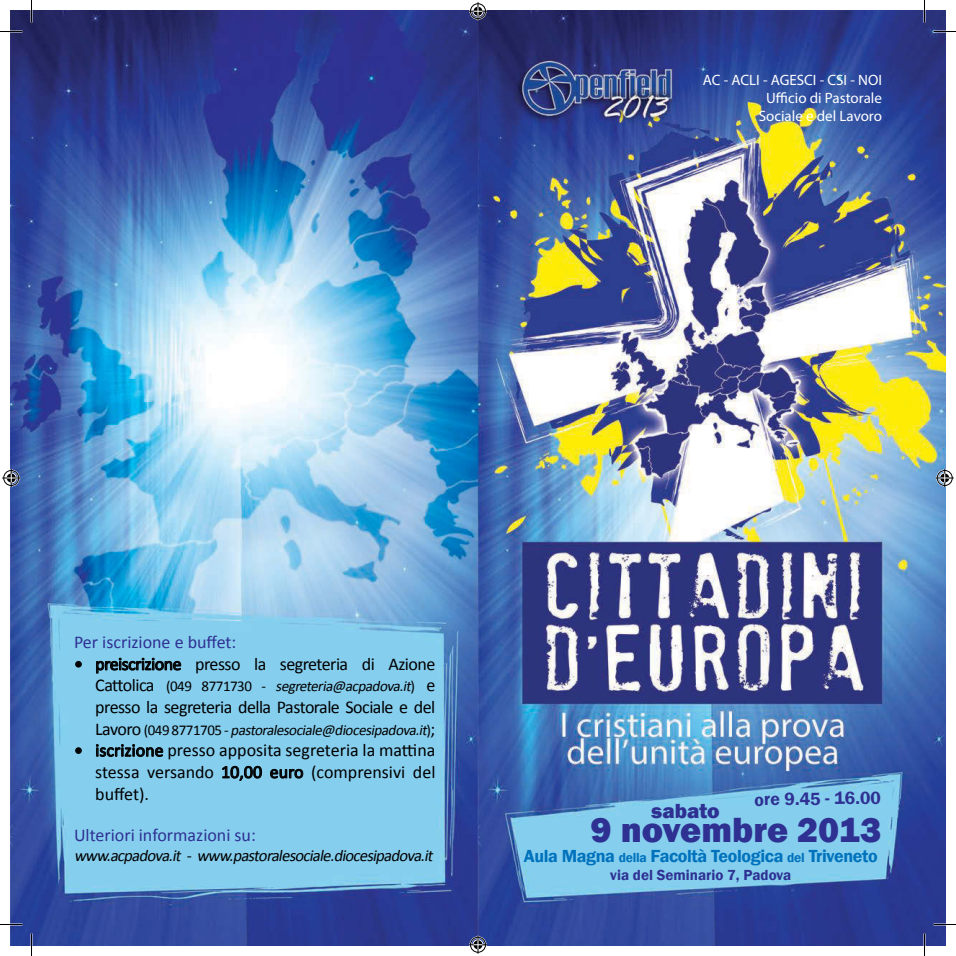
<style>
.page{position:relative;width:956px;height:956px;background:#fff}
.page>*{position:absolute;margin:0;border:0;box-sizing:border-box;transform-origin:0 0}
.t1{font:800 36px "Franklin Gothic";color:#2e3092}
.t2{font:800 21px "Franklin Gothic";color:#2e3092}
.t3{font:18px/21.6px "Calibri";letter-spacing:-.03em;color:#000;text-align:justify}
.t4{font:18px "Calibri";color:#2e3092}
.t5{font:600 18px "Franklin Gothic";letter-spacing:-.02em;color:#0072bc}
.t6{font:600 18px "Franklin Gothic";color:#2e3092}
.t7{font:italic 16.5px "Calibri";color:#000}
.t8{font:italic 15px "Calibri";color:#000}
.t9{font:15px/18px "Myriad Pro";color:#fff;text-align:right}
.t10{font:600 15px "Franklin Gothic";color:#2e3092}
.s1{font-style:normal;font-size:18px}
.s2{font-style:normal}
.s3{font-size:13.5px}
</style>
<div class="page">
<img style="left:10px;top:10px;width:936px;height:936px">
<svg style="left:75px;top:661px;width:7px;height:6px"></svg>
<svg style="left:96px;top:658px;width:85px;height:16px"></svg>
<svg style="left:75px;top:747px;width:7px;height:7px"></svg>
<svg style="left:96px;top:744px;width:67px;height:13px"></svg>
<svg style="left:222px;top:765px;width:40px;height:18px"></svg>
<svg style="left:270px;top:768px;width:34px;height:11px"></svg>
<hr style="left:0;top:923px;width:22px;height:2px;background:#fff">
<hr style="left:933px;top:923px;width:23px;height:2px;background:#fff">
<hr style="left:923px;top:0;width:2px;height:23px;background:#fff">
<hr style="left:923px;top:933px;width:2px;height:23px;background:#fff">
<svg style="left:0;top:31px;width:22px;height:1px"></svg>
<svg style="left:933px;top:31px;width:23px;height:1px"></svg>
<svg style="left:0;top:924px;width:22px;height:1px"></svg>
<svg style="left:933px;top:924px;width:23px;height:1px"></svg>
<svg style="left:31px;top:0;width:1px;height:23px"></svg>
<svg style="left:31px;top:933px;width:1px;height:23px"></svg>
<svg style="left:924px;top:0;width:1px;height:23px"></svg>
<svg style="left:924px;top:933px;width:1px;height:23px"></svg>
<svg style="left:469px;top:2px;width:18px;height:18px"></svg>
<svg style="left:469px;top:936px;width:18px;height:18px"></svg>
<svg style="left:2px;top:469px;width:18px;height:18px"></svg>
<svg style="left:936px;top:469px;width:18px;height:18px"></svg>
<p class="t9" style="left:703px;top:71px;width:181px">AC - ACLI - AGESCI - CSI - NOI<br>Ufficio di Pastorale<br>Sociale e del Lavoro</p>
<p class="t4" style="left:74px;top:631px;width:164px">Per iscrizione e buffet:</p>
<p class="t3" style="left:74px;top:653px;width:363px">• preiscrizione presso la segreteria di Azione</p>
<p class="t8" style="left:95px;top:677px;width:342px"><span class="s1">C a tt o l i c a</span> <span class="s2">( 04 9 8 7 7 1 7 3 0 -</span> segreteria@acpadova.it<span class="s2">)</span> <span class="s1">e</span></p>
<p class="t3" style="left:95px;top:696px;width:341px">presso la segreteria della Pastorale Sociale e del</p>
<p class="t8" style="left:95px;top:720px;width:342px"><span class="s1">L a v o ro</span> <span class="s2">( 0 4 9 8 7 7 1 7 0 5 -</span> pastoralesociale@diocesipadova.it<span class="s2">)</span> <span class="s1">;</span></p>
<p class="t3" style="left:95px;top:740px;width:342px;text-indent:-21px">• iscrizione presso apposita segreteria la mattina stessa versando 10,00 euro (comprensivi del buffet).</p>
<p class="t4" style="left:74px;top:823px;width:183px">Ulteriori informazioni su:</p>
<p class="t7" style="left:74px;top:845px;width:364px">www.acpadova.it - www.pastoralesociale.diocesipadova.it</p>
<p class="t6" style="left:754px;top:788px;width:128px;rotate:-1deg">ore 9.45 - 16.00</p>
<p class="t2" style="left:651px;top:797px;width:70px">sabato</p>
<h1 class="t1" style="left:591px;top:806px;width:292px">9 novembre 2013</h1>
<p class="t5" style="left:524px;top:845px;width:355px">Aula Magna <span class="s3">della</span> Facoltà Teologica <span class="s3">del</span> Triveneto</p>
<p class="t10" style="left:610px;top:866px;width:182px">via del Seminario 7, Padova</p>
</div>
